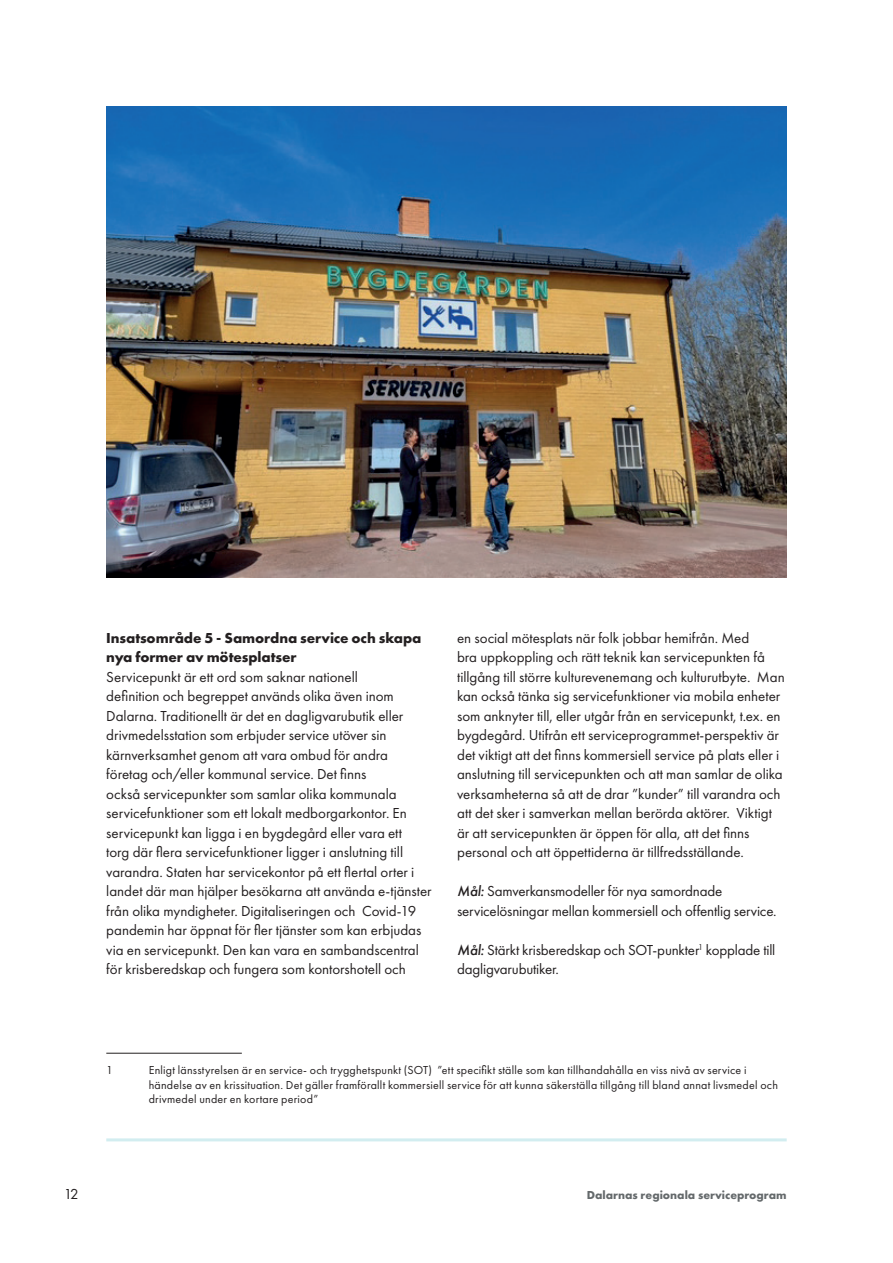
<style>
.page{position:relative;width:893px;height:1263px;background:#fff}
.page>*{position:absolute;margin:0;border:0;box-sizing:border-box;transform-origin:0 0}
.t1{font:15px/19.5px "Futura PT";letter-spacing:-.005em;color:#231f20}
.t2{font:700 15px/19.5px "Futura PT";letter-spacing:-.005em;color:#231f20}
.t3{font:12px/14.4px "Futura PT";letter-spacing:.015em;color:#231f20}
.t4{font:700 12px "Futura PT";color:#64696b}
.s1{font-weight:500;font-style:italic}
</style>
<div class="page">
<hr style="left:106px;top:1138px;width:681px;height:3px;background:#d2edf0">
<img style="left:106px;top:106px;width:681px;height:471px">
<hr style="left:106px;top:1053px;width:136px;height:1px;background:#231f20">
<p class="t2" style="left:106px;top:628px;width:317px">Insatsområde 5 - Samordna service och skapa nya former av mötesplatser</p>
<p class="t1" style="left:106px;top:667px;width:327px">Servicepunkt är ett ord som saknar nationell<br>definition och begreppet används olika även inom Dalarna. Traditionellt är det en dagligvarubutik eller drivmedelsstation som erbjuder service utöver sin kärnverksamhet genom att vara ombud för andra företag och/eller kommunal service. Det finns<br>också servicepunkter som samlar olika kommunala servicefunktioner som ett lokalt medborgarkontor. En servicepunkt kan ligga i en bygdegård eller vara ett<br>torg där flera servicefunktioner ligger i anslutning till varandra. Staten har servicekontor på ett flertal orter i landet där man hjälper besökarna att använda e-tjänster från olika myndigheter. Digitaliseringen och Covid-19 pandemin har öppnat för fler tjänster som kan erbjudas via en servicepunkt. Den kan vara en sambandscentral för krisberedskap och fungera som kontorshotell och</p>
<p class="t1" style="left:457px;top:628px;width:329px">en social mötesplats när folk jobbar hemifrån. Med<br>bra uppkoppling och rätt teknik kan servicepunkten få tillgång till större kulturevenemang och kulturutbyte. Man kan också tänka sig servicefunktioner via mobila enheter som anknyter till, eller utgår från en servicepunkt, t.ex. en bygdegård. Utifrån ett serviceprogrammet-perspektiv är det viktigt att det finns kommersiell service på plats eller i anslutning till servicepunkten och att man samlar de olika verksamheterna så att de drar ”kunder” till varandra och att det sker i samverkan mellan berörda aktörer. Viktigt är att servicepunkten är öppen för alla, att det finns personal och att öppettiderna är tillfredsställande.</p>
<p class="t1" style="left:457px;top:882px;width:321px"><span class="s1">Mål:</span> Samverkansmodeller för nya samordnade servicelösningar mellan kommersiell och offentlig service.</p>
<p class="t1" style="left:457px;top:940px;width:320px"><span class="s1">Mål:</span> Stärkt krisberedskap och SOT-punkter<sup>1</sup> kopplade till dagligvarubutiker.</p>
<p class="t3" style="left:106px;top:1063px;width:8px">1</p>
<p class="t3" style="left:149px;top:1063px;width:631px">Enligt länsstyrelsen är en service- och trygghetspunkt (SOT) ”ett specifikt ställe som kan tillhandahålla en viss nivå av service i händelse av en krissituation. Det gäller framförallt kommersiell service för att kunna säkerställa tillgång till bland annat livsmedel och drivmedel under en kortare period”</p>
<p class="t1" style="left:64px;top:1184px;width:16px">12</p>
<p class="t4" style="left:587px;top:1187px;width:201px">Dalarnas regionala serviceprogram</p>
</div>
